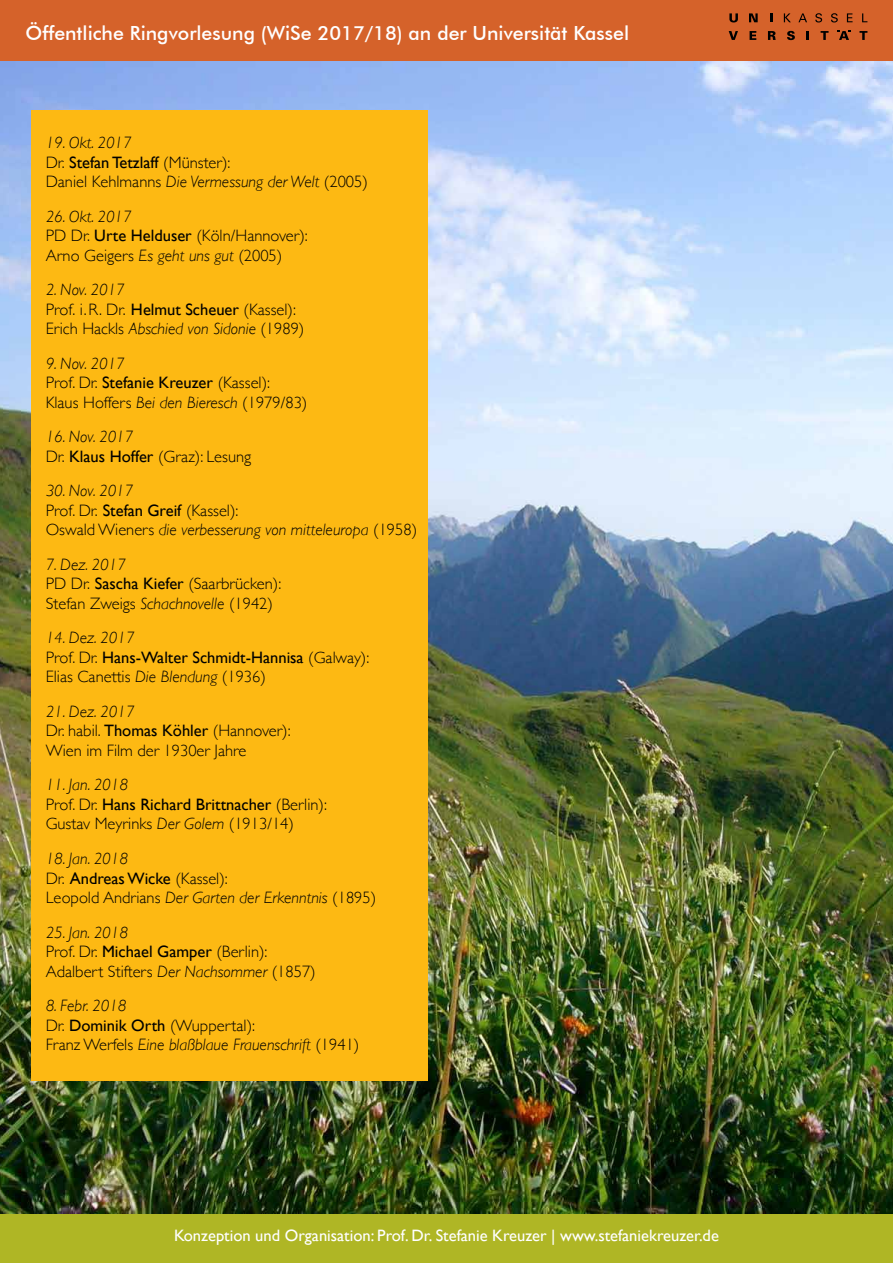
<style>
.page{position:relative;width:893px;height:1263px;background:#fff}
.page>*{position:absolute;margin:0;border:0;box-sizing:border-box;transform-origin:0 0}
.t1{font:500 19.5px "Futura BT";color:#fff}
.t2{font:300 16.5px/19.5px "Gill Sans";color:#000}
.t3{font:italic 300 16.5px/19.5px "Gill Sans";color:#000}
.t4{font:16.5px "Gill Sans";color:#fff}
.s1{font-style:italic}
.s2{font-weight:400}
.s3{font-style:normal}
.s4{font-weight:400;font-style:normal}
</style>
<div class="page">
<div style="left:0;top:1209px;width:893px;height:54px;background:#afb625"></div>
<div style="left:0;top:0;width:893px;height:71px;background:#d5622a"></div>
<img style="left:0;top:62px;width:893px;height:1152px">
<div style="left:31px;top:111px;width:397px;height:970px;background:#fdb913"></div>
<svg style="left:784px;top:13px;width:7px;height:9px"></svg>
<svg style="left:798px;top:13px;width:9px;height:9px"></svg>
<svg style="left:815px;top:13px;width:7px;height:9px"></svg>
<svg style="left:831px;top:13px;width:7px;height:9px"></svg>
<svg style="left:847px;top:13px;width:6px;height:9px"></svg>
<svg style="left:862px;top:13px;width:5px;height:9px"></svg>
<svg style="left:729px;top:31px;width:9px;height:9px"></svg>
<svg style="left:750px;top:31px;width:6px;height:9px"></svg>
<svg style="left:768px;top:31px;width:8px;height:9px"></svg>
<svg style="left:787px;top:31px;width:8px;height:9px"></svg>
<svg style="left:807px;top:31px;width:2px;height:9px"></svg>
<svg style="left:821px;top:31px;width:7px;height:9px"></svg>
<svg style="left:859px;top:31px;width:8px;height:9px"></svg>
<svg style="left:729px;top:13px;width:9px;height:9px"></svg>
<svg style="left:749px;top:13px;width:9px;height:9px"></svg>
<svg style="left:770px;top:13px;width:2px;height:9px"></svg>
<svg style="left:837px;top:30px;width:14px;height:10px"></svg>
<p class="t1" style="left:26px;top:22px;width:605px">Öffentliche Ringvorlesung (WiSe 2017/18) an der Universität Kassel</p>
<p class="t2" style="left:46px;top:132px;width:324px"><span class="s1">19. Okt. 2017<br></span>Dr. <span class="s2">Stefan Tetzlaff</span> (Münster):<br>Daniel Kehlmanns <span class="s1">Die Vermessung der Welt</span> (2005)</p>
<p class="t2" style="left:46px;top:206px;width:264px"><span class="s1">26. Okt. 2017<br></span>PD Dr. <span class="s2">Urte Helduser</span> (Köln/Hannover):<br>Arno Geigers <span class="s1">Es geht uns gut</span> (2005)</p>
<p class="t2" style="left:46px;top:279px;width:260px"><span class="s1">2. Nov. 2017<br></span>Prof. i. R. Dr. <span class="s2">Helmut Scheuer</span> (Kassel):<br>Erich Hackls <span class="s1">Abschied von Sidonie</span> (1989)</p>
<p class="t2" style="left:46px;top:353px;width:263px"><span class="s1">9. Nov. 2017<br></span>Prof. Dr. <span class="s2">Stefanie Kreuzer</span> (Kassel):<br>Klaus Hoffers <span class="s1">Bei den Bieresch</span> (1979/83)</p>
<p class="t2" style="left:46px;top:426px;width:207px"><span class="s1">16. Nov. 2017<br></span>Dr. <span class="s2">Klaus Hoffer</span> (Graz): Lesung</p>
<p class="t3" style="left:46px;top:481px;width:373px">30. Nov. 2017<br><span class="s3">Prof. Dr.</span> <span class="s4">Stefan Greif</span> <span class="s3">(Kassel):<br>Oswald Wieners</span> die verbesserung von mitteleuropa <span class="s3">(1958)</span></p>
<p class="t2" style="left:46px;top:554px;width:237px"><span class="s1">7. Dez. 2017<br></span>PD Dr. <span class="s2">Sascha Kiefer</span> (Saarbrücken):<br>Stefan Zweigs <span class="s1">Schachnovelle</span> (1942)</p>
<p class="t2" style="left:46px;top:627px;width:325px"><span class="s1">14. Dez. 2017<br></span>Prof. Dr. <span class="s2">Hans-Walter Schmidt-Hannisa</span> (Galway):<br>Elias Canettis <span class="s1">Die Blendung</span> (1936)</p>
<p class="t2" style="left:46px;top:701px;width:246px"><span class="s1">21. Dez. 2017<br></span>Dr. habil. <span class="s2">Thomas Köhler</span> (Hannover):<br>Wien im Film der 1930er Jahre</p>
<p class="t2" style="left:46px;top:774px;width:283px"><span class="s1">11. Jan. 2018<br></span>Prof. Dr. <span class="s2">Hans Richard Brittnacher</span> (Berlin):<br>Gustav Meyrinks <span class="s1">Der Golem</span> (1913/14)</p>
<p class="t3" style="left:46px;top:849px;width:332px">18. Jan. 2018<br><span class="s3">Dr.</span> <span class="s4">Andreas Wicke</span> <span class="s3">(Kassel):<br>Leopold Andrians</span> Der Garten der Erkenntnis <span class="s3">(1895)</span></p>
<p class="t2" style="left:46px;top:921px;width:272px"><span class="s1">25. Jan. 2018<br></span>Prof. Dr. <span class="s2">Michael Gamper</span> (Berlin):<br>Adalbert Stifters <span class="s1">Der Nachsommer</span> (1857)</p>
<p class="t3" style="left:46px;top:996px;width:315px">8. Febr. 2018<br><span class="s3">Dr.</span> <span class="s4">Dominik Orth</span> <span class="s3">(Wuppertal):<br>Franz Werfels</span> Eine blaßblaue Frauenschrift <span class="s3">(1941)</span></p>
<p class="t4" style="left:174px;top:1226px;width:546px">Konzeption und Organisation: Prof. Dr. Stefanie Kreuzer | www.stefaniekreuzer.de</p>
</div>
